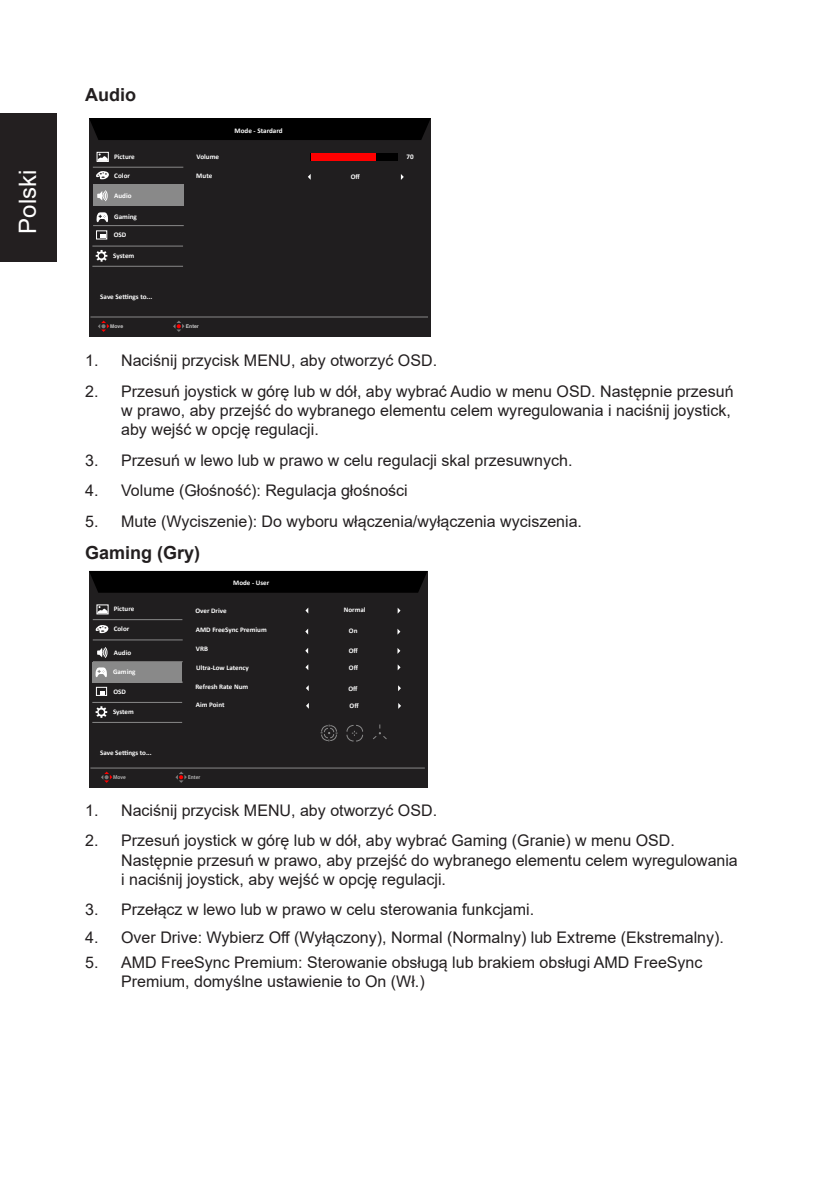
<style>
.page{position:relative;width:823px;height:1191px;background:#fff}
.page>*{position:absolute;margin:0;border:0;box-sizing:border-box;transform-origin:0 0}
.t1{font:24px "Arial";color:#fff}
.Heading1{font:700 18px "Arial";color:#231f20}
.t2{font:16px/19.2px "Arial";color:#231f20}
.t3{font:700 7px "Calibri";color:#fff}
.t4{font:5px "JQ Zong Yi FT";color:#cbcbcb}
</style>
<div class="page">
<div style="left:0;top:113px;width:57px;height:149px;background:#231f20"></div>
<div style="left:89px;top:118px;width:341px;height:218px;background:#201e1f"></div>
<div style="left:89px;top:118px;width:341px;height:22px;background:#000"></div>
<hr style="left:90px;top:316px;width:338px;height:1px;background:#898989">
<div style="left:97px;top:152px;width:12px;height:10px;border:1px solid #fff"></div>
<svg style="left:97px;top:153px;width:11px;height:8px"></svg>
<hr style="left:93px;top:167px;width:90px;height:1px;background:#898989">
<svg style="left:98px;top:320px;width:11px;height:12px"></svg>
<svg style="left:173px;top:320px;width:11px;height:12px"></svg>
<div style="left:311px;top:153px;width:87px;height:8px;background:#000"></div>
<div style="left:311px;top:153px;width:64px;height:8px;background:#f00"></div>
<svg style="left:400px;top:174px;width:3px;height:6px"></svg>
<div style="left:93px;top:185px;width:91px;height:21px;background:#898989"></div>
<svg style="left:96px;top:171px;width:13px;height:9px"></svg>
<hr style="left:92px;top:246px;width:91px;height:1px;background:#898989">
<hr style="left:92px;top:266px;width:91px;height:1px;background:#898989">
<hr style="left:93px;top:225px;width:91px;height:1px;background:#898989">
<hr style="left:93px;top:184px;width:91px;height:1px;background:#898989">
<div style="left:96px;top:230px;width:11px;height:9px;border:1px solid #fff"></div>
<svg style="left:100px;top:234px;width:5px;height:4px"></svg>
<svg style="left:96px;top:250px;width:11px;height:12px"></svg>
<svg style="left:97px;top:190px;width:11px;height:11px"></svg>
<svg style="left:96px;top:212px;width:12px;height:11px"></svg>
<div style="left:89px;top:571px;width:338px;height:216px;background:#201e1f"></div>
<div style="left:89px;top:571px;width:338px;height:22px;background:#000"></div>
<hr style="left:90px;top:767px;width:334px;height:1px;background:#898989">
<div style="left:96px;top:604px;width:12px;height:10px;border:1px solid #fff"></div>
<svg style="left:97px;top:606px;width:11px;height:7px"></svg>
<svg style="left:95px;top:625px;width:14px;height:8px"></svg>
<hr style="left:93px;top:619px;width:89px;height:1px;background:#898989">
<svg style="left:397px;top:608px;width:3px;height:5px"></svg>
<svg style="left:397px;top:629px;width:3px;height:5px"></svg>
<svg style="left:397px;top:648px;width:3px;height:6px"></svg>
<hr style="left:93px;top:639px;width:89px;height:1px;background:#898989">
<div style="left:92px;top:662px;width:90px;height:20px;background:#898989"></div>
<svg style="left:101px;top:771px;width:11px;height:12px"></svg>
<svg style="left:175px;top:771px;width:12px;height:12px"></svg>
<svg style="left:306px;top:703px;width:3px;height:6px"></svg>
<svg style="left:398px;top:703px;width:3px;height:6px"></svg>
<hr style="left:92px;top:702px;width:90px;height:1px;background:#898989">
<hr style="left:92px;top:722px;width:90px;height:1px;background:#898989">
<hr style="left:93px;top:681px;width:90px;height:1px;background:#898989">
<hr style="left:93px;top:661px;width:90px;height:1px;background:#898989">
<div style="left:96px;top:687px;width:11px;height:9px;border:1px solid #fff"></div>
<svg style="left:100px;top:691px;width:5px;height:3px"></svg>
<svg style="left:95px;top:706px;width:12px;height:12px"></svg>
<svg style="left:97px;top:647px;width:11px;height:11px"></svg>
<svg style="left:95px;top:667px;width:12px;height:10px"></svg>
<svg style="left:320px;top:724px;width:17px;height:17px"></svg>
<svg style="left:373px;top:724px;width:14px;height:15px"></svg>
<svg style="left:346px;top:725px;width:17px;height:17px"></svg>
<svg style="left:397px;top:664px;width:3px;height:6px"></svg>
<h1 class="t1" style="left:11px;top:234px;width:66px;rotate:-90deg">Polski</h1>
<p class="Heading1" style="left:85px;top:81px;width:52px">Audio</p>
<p class="t3" style="left:234px;top:126px;width:50px">Mode - Stardard</p>
<p class="t3" style="left:114px;top:152px;width:22px">Picture</p>
<p class="t3" style="left:196px;top:152px;width:24px">Volume</p>
<p class="t3" style="left:406px;top:152px;width:9px">70</p>
<p class="t3" style="left:114px;top:171px;width:17px">Color</p>
<p class="t3" style="left:196px;top:171px;width:17px">Mute</p>
<p class="t3" style="left:350px;top:173px;width:11px">Off</p>
<p class="t3" style="left:114px;top:191px;width:19px">Audio</p>
<p class="t3" style="left:114px;top:212px;width:24px">Gaming</p>
<p class="t3" style="left:114px;top:230px;width:14px">OSD</p>
<p class="t3" style="left:113px;top:251px;width:23px">System</p>
<p class="t3" style="left:100px;top:292px;width:54px">Save Settings to...</p>
<p class="t4" style="left:110px;top:324px;width:14px">Move</p>
<p class="t4" style="left:186px;top:324px;width:14px">Enter</p>
<p class="t2" style="left:85px;top:351px;width:353px">1. Naciśnij przycisk MENU, aby otworzyć OSD.</p>
<p class="t2" style="left:121px;top:381px;width:613px;text-indent:-36px">2. Przesuń joystick w górę lub w dół, aby wybrać Audio w menu OSD. Następnie przesuń w prawo, aby przejść do wybranego elementu celem wyregulowania i naciśnij joystick, aby wejść w opcję regulacji.</p>
<p class="t2" style="left:85px;top:450px;width:488px">3. Przesuń w lewo lub w prawo w celu regulacji skal przesuwnych.</p>
<p class="t2" style="left:85px;top:481px;width:324px">4. Volume (Głośność): Regulacja głośności</p>
<p class="t2" style="left:85px;top:511px;width:498px">5. Mute (Wyciszenie): Do wyboru włączenia/wyłączenia wyciszenia.</p>
<p class="Heading1" style="left:85px;top:540px;width:117px">Gaming (Gry)</p>
<p class="t3" style="left:233px;top:579px;width:38px">Mode - User</p>
<p class="t3" style="left:114px;top:604px;width:22px">Picture</p>
<p class="t3" style="left:114px;top:625px;width:17px">Color</p>
<p class="t3" style="left:195px;top:606px;width:33px">Over Drive</p>
<p class="t3" style="left:343px;top:605px;width:23px">Normal</p>
<p class="t3" style="left:196px;top:625px;width:72px">AMD FreeSync Premium</p>
<p class="t3" style="left:349px;top:626px;width:10px">On</p>
<p class="t3" style="left:196px;top:644px;width:14px">VRB</p>
<p class="t3" style="left:348px;top:646px;width:11px">Off</p>
<p class="t3" style="left:114px;top:648px;width:19px">Audio</p>
<p class="t3" style="left:113px;top:667px;width:24px">Gaming</p>
<p class="t3" style="left:196px;top:664px;width:54px">Ultra-Low Latency</p>
<p class="t3" style="left:349px;top:664px;width:11px">Off</p>
<p class="t3" style="left:195px;top:682px;width:54px">Refresh Rate Num</p>
<p class="t3" style="left:348px;top:684px;width:11px">Off</p>
<p class="t3" style="left:113px;top:687px;width:14px">OSD</p>
<p class="t3" style="left:113px;top:707px;width:22px">System</p>
<p class="t3" style="left:100px;top:748px;width:53px">Save Settings to...</p>
<p class="t3" style="left:196px;top:700px;width:30px">Aim Point</p>
<p class="t3" style="left:349px;top:701px;width:11px">Off</p>
<p class="t4" style="left:113px;top:774px;width:14px">Move</p>
<p class="t4" style="left:188px;top:774px;width:14px">Enter</p>
<p class="t2" style="left:85px;top:800px;width:353px">1. Naciśnij przycisk MENU, aby otworzyć OSD.</p>
<p class="t2" style="left:121px;top:831px;width:617px;text-indent:-36px">2. Przesuń joystick w górę lub w dół, aby wybrać Gaming (Granie) w menu OSD.<br>Następnie przesuń w prawo, aby przejść do wybranego elementu celem wyregulowania i naciśnij joystick, aby wejść w opcję regulacji.</p>
<p class="t2" style="left:85px;top:900px;width:450px">3. Przełącz w lewo lub w prawo w celu sterowania funkcjami.</p>
<p class="t2" style="left:85px;top:927px;width:640px">4. Over Drive: Wybierz Off (Wyłączony), Normal (Normalny) lub Extreme (Ekstremalny).</p>
<p class="t2" style="left:121px;top:952px;width:582px;text-indent:-36px">5. AMD FreeSync Premium: Sterowanie obsługą lub brakiem obsługi AMD FreeSync<br>Premium, domyślne ustawienie to On (Wł.)</p>
</div>
